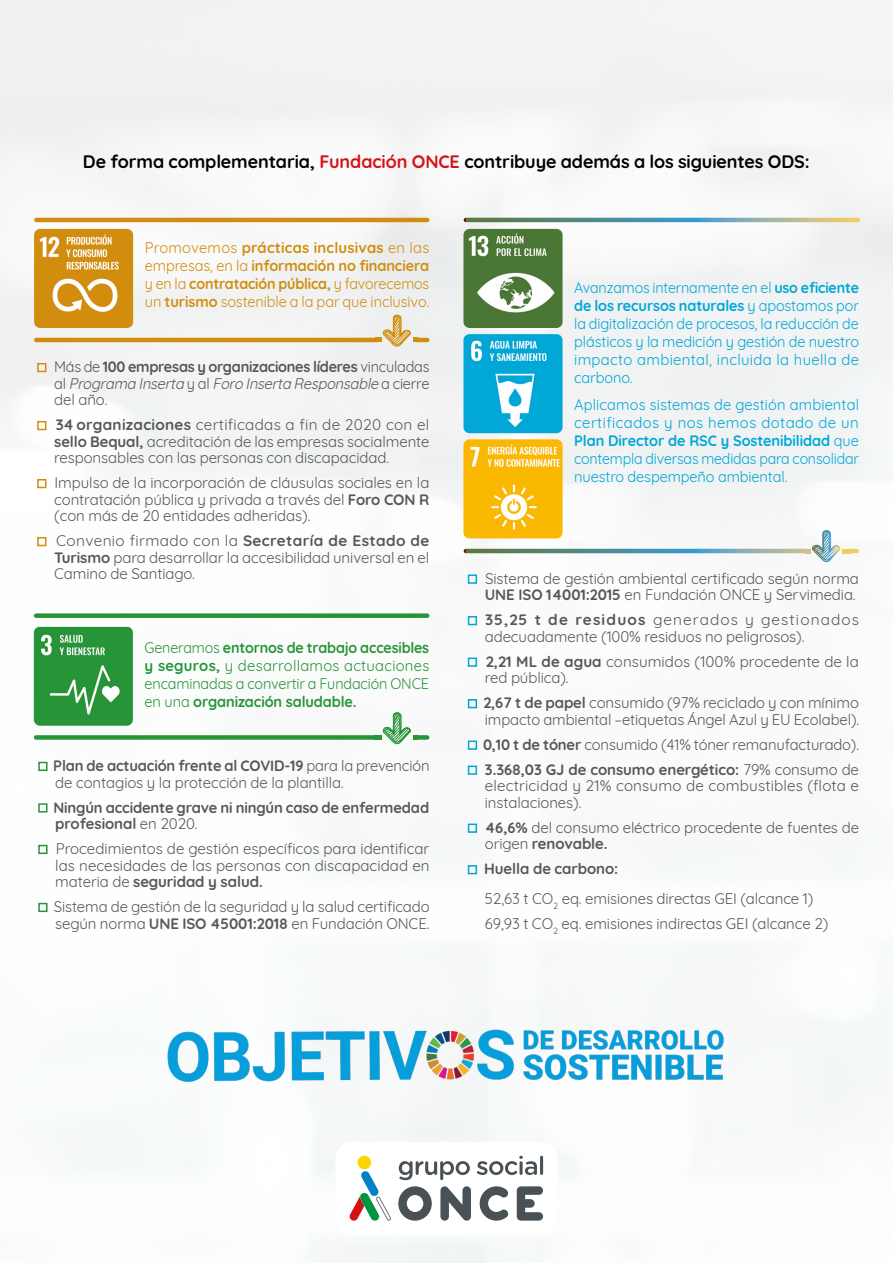
<style>
.page{position:relative;width:893px;height:1263px;background:#fff}
.page>*{position:absolute;margin:0;border:0;box-sizing:border-box;transform-origin:0 0}
._03_TEXTO_GENERAL{font:700 18px "Quicksand";letter-spacing:-.005em;color:#000}
.t1{font:15px/16.5px "Quicksand";letter-spacing:-.005em;color:#575756}
._03_TEXTO_GENERAL-2{font:15px/18px "Quicksand";letter-spacing:-.005em;color:#00a7d7;text-align:justify;scale:.95 1}
._03_TEXTO_GENERAL-3{font:15px/18px "Quicksand";letter-spacing:-.005em;color:#00a7d7;text-align:justify}
._03_TEXTO_GENERAL-4{font:15px/18px "Quicksand";letter-spacing:-.005em;color:#d28d0e;text-align:justify}
._03_TEXTO_GENERAL-5{font:15px/18px "Quicksand";letter-spacing:-.01em;color:#289438;text-align:justify;scale:.96 1}
.t2{font:italic 15px/16.5px "Quicksand";color:#575756;text-align:justify}
.t3{font:700 15px/16.5px "Quicksand";letter-spacing:-.01em;color:#575756}
.s1{color:#d51317}
.s2{font-weight:700}
.s3{font-style:normal}
.s4{font-weight:700;font-style:normal}
.s5{font-weight:400}
</style>
<div class="page">
<img style="left:0;top:0;width:893px;height:1263px">
<div style="left:37px;top:363px;width:9px;height:9px;border:2px solid #d28d0e"></div>
<div style="left:37px;top:421px;width:9px;height:9px;border:2px solid #d28d0e"></div>
<div style="left:37px;top:479px;width:9px;height:9px;border:2px solid #d28d0e"></div>
<div style="left:37px;top:537px;width:9px;height:9px;border:2px solid #d28d0e"></div>
<div style="left:38px;top:762px;width:10px;height:9px;border:2px solid #289438"></div>
<div style="left:38px;top:803px;width:10px;height:9px;border:2px solid #289438"></div>
<div style="left:38px;top:845px;width:10px;height:9px;border:2px solid #289438"></div>
<div style="left:38px;top:903px;width:10px;height:9px;border:2px solid #289438"></div>
<img style="left:34px;top:229px;width:99px;height:99px">
<img style="left:34px;top:627px;width:99px;height:99px">
<img style="left:463px;top:229px;width:100px;height:99px">
<img style="left:463px;top:334px;width:100px;height:99px">
<img style="left:463px;top:439px;width:100px;height:99px">
<hr style="left:36px;top:218px;width:391px;height:4px;background:#d28d0e">
<div style="left:36px;top:613px;width:391px;height:5px;background:#289438"></div>
<svg style="left:466px;top:218px;width:392px;height:4px;background:#719b8f"></svg>
<hr style="left:36px;top:338px;width:341px;height:4px;background:#d28d0e">
<hr style="left:416px;top:338px;width:11px;height:4px;background:#d28d0e">
<svg style="left:375px;top:313px;width:42px;height:113px"></svg>
<div style="left:36px;top:735px;width:339px;height:5px;background:#289438"></div>
<div style="left:416px;top:735px;width:11px;height:5px;background:#289438"></div>
<svg style="left:374px;top:710px;width:43px;height:113px"></svg>
<svg style="left:466px;top:549px;width:339px;height:4px"></svg>
<svg style="left:805px;top:528px;width:52px;height:113px"></svg>
<div style="left:468px;top:574px;width:9px;height:10px;border:2px solid #00a7d7"></div>
<div style="left:468px;top:616px;width:9px;height:9px;border:2px solid #00a7d7"></div>
<div style="left:468px;top:657px;width:9px;height:10px;border:2px solid #00a7d7"></div>
<div style="left:468px;top:699px;width:9px;height:9px;border:2px solid #00a7d7"></div>
<div style="left:468px;top:740px;width:9px;height:10px;border:2px solid #00a7d7"></div>
<div style="left:468px;top:765px;width:9px;height:10px;border:2px solid #00a7d7"></div>
<div style="left:468px;top:823px;width:9px;height:10px;border:2px solid #00a7d7"></div>
<div style="left:468px;top:865px;width:9px;height:9px;border:2px solid #00a7d7"></div>
<img style="left:151px;top:1017px;width:590px;height:77px">
<div style="left:335px;top:1142px;width:223px;height:92px;background:#fff;border-radius:17px"></div>
<svg style="left:398px;top:1186px;width:34px;height:35px"></svg>
<svg style="left:440px;top:1186px;width:31px;height:35px"></svg>
<svg style="left:480px;top:1186px;width:28px;height:35px"></svg>
<svg style="left:517px;top:1186px;width:26px;height:35px"></svg>
<svg style="left:399px;top:1161px;width:71px;height:19px"></svg>
<svg style="left:477px;top:1156px;width:60px;height:19px"></svg>
<hr style="left:540px;top:1156px;width:3px;height:19px;background:#485156;border-radius:2px">
<div style="left:357px;top:1156px;width:14px;height:13px;background:#ffd500;border-radius:50%"></div>
<svg style="left:349px;top:1171px;width:42px;height:50px"></svg>
<p class="_03_TEXTO_GENERAL" style="left:83px;top:147px;width:728px">De forma complementaria, <span class="s1">Fundación ONCE</span> contribuye además a los siguientes ODS:</p>
<p class="_03_TEXTO_GENERAL-4" style="left:145px;top:237px;width:286px">Promovemos <span class="s2">prácticas inclusivas</span> en las empresas, en la <span class="s2">información no financiera </span>y en la <span class="s2">contratación pública,</span> y favorecemos un <span class="s2">turismo</span> sostenible a la par que inclusivo.</p>
<p class="t2" style="left:54px;top:357px;width:377px"><span class="s3">Más de</span> <span class="s4">100 empresas y organizaciones líderes</span> <span class="s3">vinculadas a l</span> Programa Inserta <span class="s3">y a l</span> Foro Inserta Responsable <span class="s3">a c i e r re del año.</span></p>
<p class="t1" style="left:54px;top:415px;width:377px;text-align:justify"><span class="s2">34 organizaciones</span> certificadas a fin de 2020 con el <span class="s2">sello Bequal,</span> acreditación de las empresas socialmente responsables con las personas con discapacidad.</p>
<p class="t1" style="left:54px;top:473px;width:377px;text-align:justify">Impulso de la incorporación de cláusulas sociales en la contratación pública y privada a través del <span class="s2">Foro CON R </span>(con más de 20 entidades adheridas).</p>
<p class="t1" style="left:54px;top:531px;width:377px;text-align:justify">Convenio firmado con la <span class="s2">Secretaría de Estado de Turismo</span> para desarrollar la accesibilidad universal en el Camino de Santiago.</p>
<p class="_03_TEXTO_GENERAL-5" style="left:145px;top:637px;width:298px">Generamos <span class="s2">entornos de trabajo accesibles y seguros,</span> y desarrollamos actuaciones encaminadas a convertir a Fundación ONCE en una <span class="s2">organización saludable.</span></p>
<p class="t1" style="left:53px;top:756px;width:378px"><span class="s2">Plan de actuación frente al COVID-19</span> para la prevención de contagios y la protección de la plantilla.</p>
<p class="t3" style="left:54px;top:798px;width:377px">Ningún accidente grave ni ningún caso de enfermedad profesional <span class="s5">en 2020.</span></p>
<p class="t1" style="left:55px;top:839px;width:376px;text-align:justify">Procedimientos de gestión específicos para identificar las necesidades de las personas con discapacidad en materia de <span class="s2">seguridad y salud.</span></p>
<p class="t1" style="left:54px;top:897px;width:377px">Sistema de gestión de la seguridad y la salud certificado según norma <span class="s2">UNE ISO 45001:2018</span> en Fundación ONCE.</p>
<p class="_03_TEXTO_GENERAL-2" style="left:574px;top:278px;width:301px">Avanzamos internamente en el <span class="s2">uso eficiente de los recursos naturales</span> y apostamos por la digitalización de procesos, la reducción de plásticos y la medición y gestión de nuestro impacto ambiental, incluida la huella de carbono.</p>
<p class="_03_TEXTO_GENERAL-3" style="left:574px;top:394px;width:286px">Aplicamos sistemas de gestión ambiental certificados y nos hemos dotado de un <span class="s2">Plan Director de RSC y Sostenibilidad</span> que contempla diversas medidas para consolidar nuestro despempeño ambiental.</p>
<p class="t1" style="left:485px;top:569px;width:376px">Sistema de gestión ambiental certificado según norma<br><span class="s2">UNE ISO 14001:2015</span> en Fundación ONCE y Servimedia.</p>
<p class="t1" style="left:485px;top:610px;width:376px"><span class="s2">35,25 t de residuos</span> generados y gestionados adecuadamente (100% residuos no peligrosos).</p>
<p class="t1" style="left:485px;top:652px;width:376px"><span class="s2">2,21 ML de agua</span> consumidos (100% procedente de la red pública).</p>
<p class="t1" style="left:483px;top:693px;width:377px"><span class="s2">2,67 t de papel</span> consumido (97% reciclado y con mínimo impacto ambiental –etiquetas Ángel Azul y EU Ecolabel).</p>
<p class="t1" style="left:483px;top:735px;width:377px"><span class="s2">0,10 t de tóner</span> consumido (41% tóner remanufacturado).</p>
<p class="t1" style="left:485px;top:760px;width:376px;text-align:justify"><span class="s2">3.368,03 GJ de consumo energético:</span> 79% consumo de electricidad y 21% consumo de combustibles (flota e instalaciones).</p>
<p class="t1" style="left:485px;top:818px;width:376px"><span class="s2">46,6%</span> del consumo eléctrico procedente de fuentes de origen <span class="s2">renovable.</span></p>
<p class="t3" style="left:484px;top:859px;width:136px">Huella de carbono:</p>
<p class="t1" style="left:485px;top:888px;width:330px">52,63 t CO<sub>2</sub> eq. emisiones directas GEI (alcance 1)</p>
<p class="t1" style="left:485px;top:913px;width:345px">69,93 t CO<sub>2</sub> eq. emisiones indirectas GEI (alcance 2)</p>
</div>
